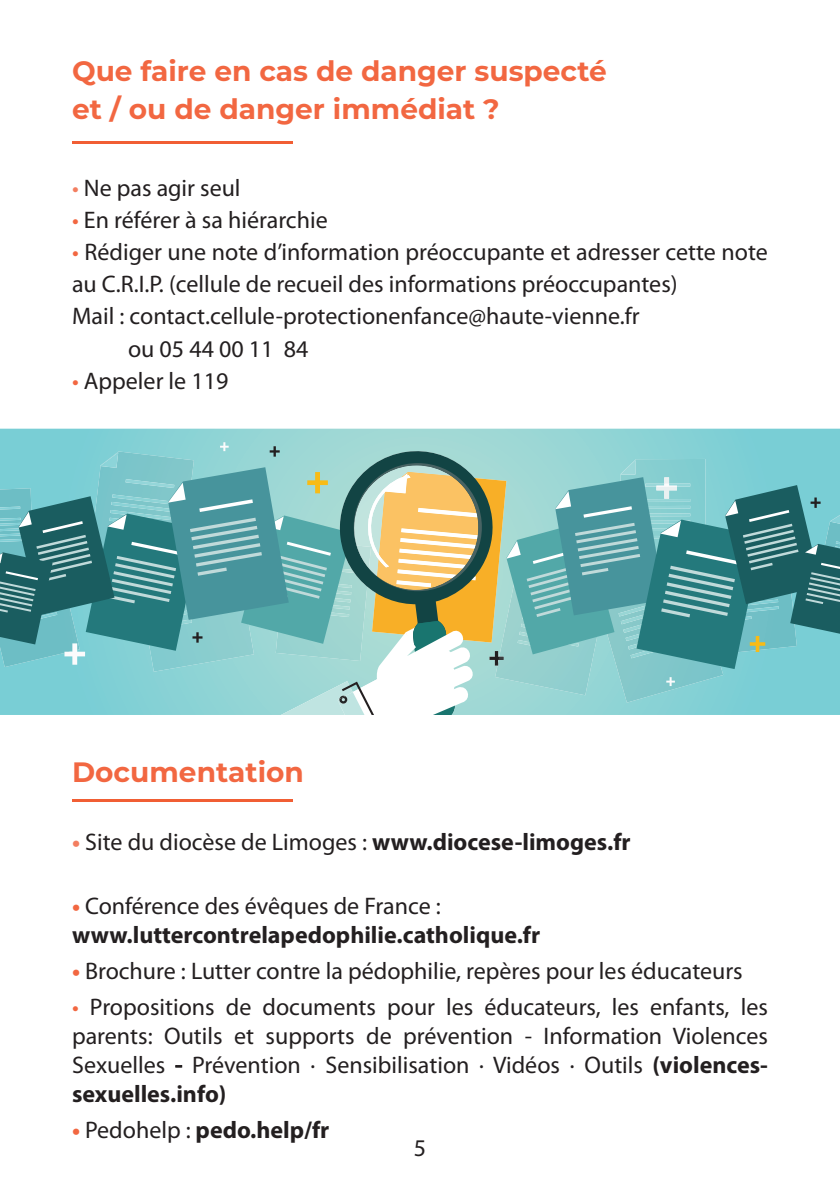
<style>
.page{position:relative;width:840px;height:1191px;background:#fff}
.page>*{position:absolute;margin:0;border:0;box-sizing:border-box;transform-origin:0 0}
.t1{font:700 28px/38px "Montserrat";color:#f26741}
.t2{font:24px/28.8px "Myriad Pro";color:#231f20;text-align:justify}
.t3{font:700 24px/28.8px "Myriad Pro";color:#231f20}
.s1{color:#f37e60}
.s2{color:#f26741}
.s3{font-weight:700;color:#f37e60}
.s4{font-weight:700}
.s5{font-weight:400}
.s6{font-weight:700;color:#f26741}
</style>
<div class="page">
<hr style="left:72px;top:141px;width:221px;height:3px;background:#f15e34">
<hr style="left:72px;top:799px;width:221px;height:3px;background:#f15e34">
<svg style="left:0;top:429px;width:839px;height:13px;background:#8dd3d5"></svg>
<svg style="left:0;top:442px;width:839px;height:273px;background:#7ab4b0"></svg>
<p class="t1" style="left:72px;top:50px;width:536px">Que faire en cas de danger suspecté et / ou de danger immédiat ?</p>
<p class="t2" style="left:72px;top:174px;width:170px"><span class="s1">•</span> Ne pas agir seul</p>
<p class="t2" style="left:72px;top:206px;width:257px"><span class="s2">•</span> En référer à sa hiérarchie</p>
<p class="t2" style="left:72px;top:238px;width:697px"><span class="s2">•</span> Rédiger une note d’information préoccupante et adresser cette note</p>
<p class="t2" style="left:72px;top:270px;width:606px">au C.R.I.P. (cellule de recueil des informations préoccupantes)</p>
<p class="t2" style="left:72px;top:302px;width:568px">Mail : contact.cellule-protectionenfance@haute-vienne.fr</p>
<p class="t2" style="left:128px;top:334px;width:182px">ou 05 44 00 11 84</p>
<p class="t2" style="left:72px;top:366px;width:158px"><span class="s2">•</span> Appeler le 119</p>
<p class="t1" style="left:72px;top:752px;width:233px">Documentation</p>
<p class="t2" style="left:72px;top:826px;width:559px"><span class="s3">•</span> Site du diocèse de Limoges : <span class="s4">www.diocese-limoges.fr</span></p>
<p class="t3" style="left:72px;top:891px;width:469px"><span class="s2">•</span> <span class="s5">Conférence des évêques de France : </span>www.luttercontrelapedophilie.catholique.fr</p>
<p class="t2" style="left:72px;top:956px;width:671px"><span class="s6">•</span> Brochure : Lutter contre la pédophilie, repères pour les éducateurs</p>
<p class="t2" style="left:72px;top:992px;width:697px"><span class="s2">•</span> Propositions de documents pour les éducateurs, les enfants, les parents: Outils et supports de prévention - Information Violences Sexuelles - Prévention · Sensibilisation · Vidéos · Outils <span class="s4">(violences&shy;sexuelles.info)</span></p>
<p class="t3" style="left:72px;top:1114px;width:259px"><span class="s2">•</span> <span class="s5">Pedohelp :</span> pedo.help/fr</p>
<p class="t2" style="left:413px;top:1132px;width:14px">5</p>
</div>
